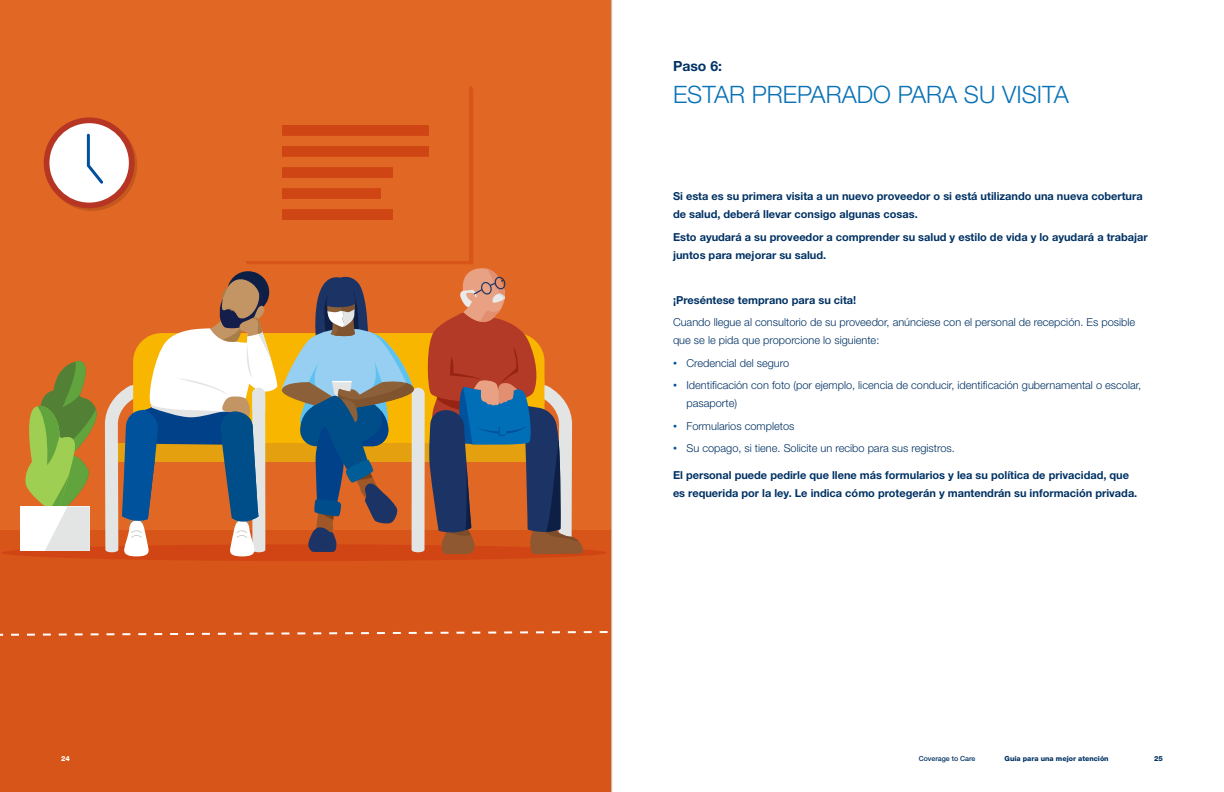
<style>
.page{position:relative;width:1224px;height:792px;background:#fff}
.page>*{position:absolute;margin:0;border:0;box-sizing:border-box;transform-origin:0 0}
.t1{font:300 24px "Helvetica Neue LT Std";color:#0972b6}
.t2{font:700 14px "Helvetica Neue LT Std";color:#003264}
.t3{font:700 11px/18px "Helvetica Neue LT Std";color:#003264}
.t4{font:300 11px/18px "Helvetica Neue LT Std";color:#003264}
.t5{font:800 7px "Helvetica Neue LT Std";color:#003264}
.t6{font:500 7px "Helvetica Neue LT Std";color:#003264}
.t7{font:800 7px "Helvetica Neue LT Std";color:#fff}
.s1{font-size:8px;color:#00529c}
</style>
<div class="page">
<div style="left:0;top:24px;width:612px;height:768px;background:#d8551a"></div>
<div style="left:0;top:0;width:612px;height:529px;background:#e16824"></div>
<div style="left:1px;top:544px;width:606px;height:17px;background:#d04513;border-radius:50%"></div>
<svg style="left:46px;top:120px;width:91px;height:91px"></svg>
<svg style="left:246px;top:86px;width:227px;height:178px;fill:#d8551a"></svg>
<div style="left:244px;top:85px;width:224px;height:175px;background:#e16824"></div>
<div style="left:282px;top:125px;width:147px;height:10px;background:#cf4513"></div>
<div style="left:282px;top:146px;width:147px;height:10px;background:#cf4513"></div>
<div style="left:282px;top:168px;width:111px;height:9px;background:#cf4513"></div>
<div style="left:282px;top:210px;width:111px;height:10px;background:#cf4513"></div>
<div style="left:282px;top:189px;width:99px;height:10px;background:#cf4513"></div>
<div style="left:44px;top:117px;width:91px;height:91px;background:#b63623;border-radius:50%"></div>
<div style="left:49px;top:123px;width:80px;height:80px;background:#fff;border-radius:50%"></div>
<svg style="left:87px;top:134px;width:16px;height:50px"></svg>
<div style="left:21px;top:507px;width:69px;height:44px;background:#fff"></div>
<svg style="left:24px;top:268px;width:559px;height:288px"></svg>
<svg style="left:0;top:630px;width:612px;height:7px"></svg>
<hr style="left:612px;top:0;width:1px;height:792px;background:#d1d3d4">
<h2 class="t2" style="left:673px;top:57px;width:51px">Paso 6:</h2>
<h2 class="t1" style="left:673px;top:80px;width:398px">ESTAR PREPARADO PARA SU VISITA</h2>
<p class="t3" style="left:673px;top:187px;width:471px">Si esta es su primera visita a un nuevo proveedor o si está utilizando una nueva cobertura de salud, deberá llevar consigo algunas cosas.</p>
<p class="t3" style="left:673px;top:227px;width:476px">Esto ayudará a su proveedor a comprender su salud y estilo de vida y lo ayudará a trabajar juntos para mejorar su salud.</p>
<p class="t3" style="left:673px;top:290px;width:185px">¡Preséntese temprano para su cita!</p>
<p class="t4" style="left:673px;top:313px;width:464px">Cuando llegue al consultorio de su proveedor, anúnciese con el personal de recepción. Es posible que se le pida que proporcione lo siguiente:</p>
<p class="t4" style="left:673px;top:353px;width:118px"><span class="s1">•</span> Credencial del seguro</p>
<p class="t4" style="left:686px;top:376px;width:456px;text-indent:-14px"><span class="s1">•</span> Identificación con foto (por ejemplo, licencia de conducir, identificación gubernamental o escolar, pasaporte)</p>
<p class="t4" style="left:673px;top:416px;width:123px"><span class="s1">•</span> Formularios completos</p>
<p class="t4" style="left:673px;top:439px;width:283px"><span class="s1">•</span> Su copago, si tiene. Solicite un recibo para sus registros.</p>
<p class="t3" style="left:673px;top:466px;width:466px">El personal puede pedirle que llene más formularios y lea su política de privacidad, que es requerida por la ley. Le indica cómo protegerán y mantendrán su información privada.</p>
<p class="t7" style="left:61px;top:754px;width:10px">24</p>
<p class="t6" style="left:919px;top:754px;width:58px">Coverage to Care</p>
<p class="t5" style="left:1005px;top:754px;width:106px">Guía para una mejor atención</p>
<p class="t5" style="left:1154px;top:754px;width:10px">25</p>
</div>
